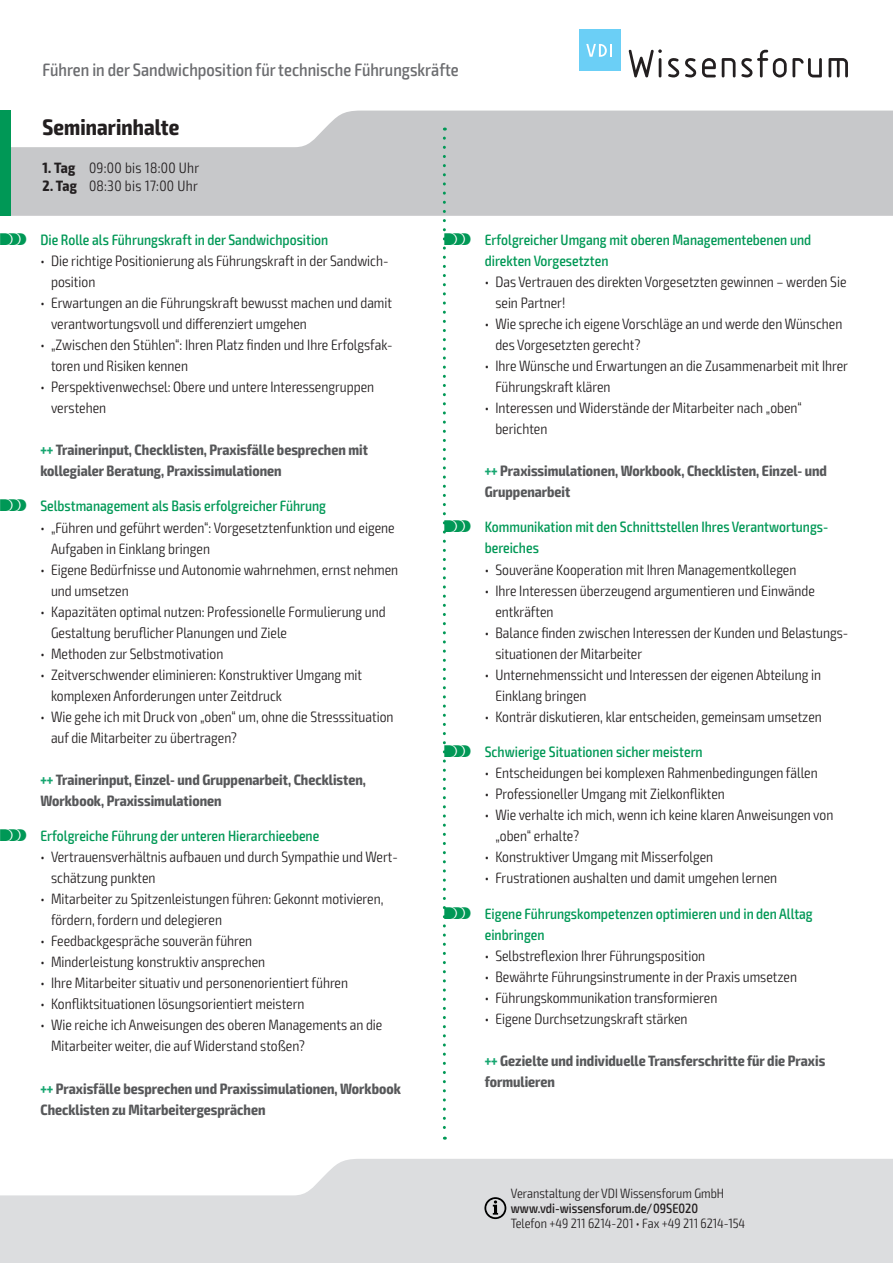
<style>
.page{position:relative;width:893px;height:1263px;background:#fff}
.page>*{position:absolute;margin:0;border:0;box-sizing:border-box;transform-origin:0 0}
.t1{font:700 condensed 22.5px "Exo 2";letter-spacing:.005em;color:#231f20}
.t2{font:500 condensed 18px "Exo 2";color:#6c6d70}
.t3{font:300 condensed 15px/21px "Exo 2";color:#231f20}
.t4{font:700 condensed 15px/21px "Exo 2";color:#57585a}
.t5{font:500 condensed 15px/21px "Exo 2";color:#009856}
.t6{font:300 condensed 15px "Exo 2";letter-spacing:.02em;color:#231f20}
.t7{font:300 condensed 13.5px "Exo 2";color:#231f20}
.t8{font:500 condensed 13.5px "Exo 2";color:#231f20}
.s1{font-weight:700}
.s2{font-family:"VDI Iconset S4 A Regular";font-weight:400;font-stretch:normal}
.s3{color:#16a670}
</style>
<div class="page">
<svg style="left:0;top:1159px;width:893px;height:104px;background:#e0e1e3"></svg>
<svg style="left:11px;top:111px;width:882px;height:105px;background:#cdced0"></svg>
<div style="left:0;top:111px;width:11px;height:105px;background:#009856"></div>
<svg style="left:484px;top:1197px;width:22px;height:22px"></svg>
<svg style="left:629px;top:49px;width:33px;height:28px"></svg>
<svg style="left:668px;top:58px;width:11px;height:19px"></svg>
<svg style="left:685px;top:58px;width:11px;height:19px"></svg>
<svg style="left:702px;top:58px;width:14px;height:19px"></svg>
<svg style="left:722px;top:58px;width:13px;height:19px"></svg>
<svg style="left:741px;top:50px;width:81px;height:27px"></svg>
<svg style="left:828px;top:58px;width:20px;height:19px"></svg>
<div style="left:579px;top:30px;width:41px;height:41px;background:#6bcff6"></div>
<svg style="left:586px;top:44px;width:26px;height:13px"></svg>
<svg style="left:443px;top:138px;width:3px;height:1002px"></svg>
<p class="t2" style="left:43px;top:59px;width:418px">Führen in der Sandwichposition für technische Führungskräfte</p>
<h1 class="t1" style="left:43px;top:113px;width:138px">Seminarinhalte</h1>
<p class="t6" style="left:43px;top:159px;width:158px"><span class="s1">1. Tag</span> 09:00 bis 18:00 Uhr</p>
<p class="t6" style="left:43px;top:177px;width:157px"><span class="s1">2. Tag</span> 08:30 bis 17:00 Uhr</p>
<p class="t5" style="left:0;top:229px;width:330px"><span class="s2">S</span> Die Rolle als Führungskraft in der Sandwichposition</p>
<p class="t3" style="left:51px;top:250px;width:337px;text-indent:-11px">• Die richtige Positionierung als Führungskraft in der Sandwich&shy;position</p>
<p class="t3" style="left:51px;top:292px;width:343px;text-indent:-11px">• Erwartungen an die Führungskraft bewusst machen und damit verantwortungsvoll und differenziert umgehen</p>
<p class="t3" style="left:51px;top:334px;width:341px;text-indent:-11px">• „Zwischen den Stühlen“: Ihren Platz finden und Ihre Erfolgsfak&shy;toren und Risiken kennen</p>
<p class="t3" style="left:51px;top:376px;width:325px;text-indent:-11px">• Perspektivenwechsel: Obere und untere Interessengruppen verstehen</p>
<p class="t4" style="left:40px;top:439px;width:329px"><span class="s3">+++</span> Trainerinput, Checklisten, Praxisfälle besprechen mit kollegialer Beratung, Praxissimulationen</p>
<p class="t5" style="left:0;top:496px;width:328px"><span class="s2">S</span> Selbstmanagement als Basis erfolgreicher Führung</p>
<p class="t3" style="left:51px;top:517px;width:345px;text-indent:-11px">• „Führen und geführt werden“: Vorgesetztenfunktion und eigene<br>Aufgaben in Einklang bringen</p>
<p class="t3" style="left:51px;top:559px;width:349px;text-indent:-11px">• Eigene Bedürfnisse und Autonomie wahrnehmen, ernst nehmen und umsetzen</p>
<p class="t3" style="left:51px;top:601px;width:336px;text-indent:-11px">• Kapazitäten optimal nutzen: Professionelle Formulierung und<br>Gestaltung beruflicher Planungen und Ziele</p>
<p class="t3" style="left:40px;top:643px;width:184px">• Methoden zur Selbstmotivation</p>
<p class="t3" style="left:51px;top:664px;width:313px;text-indent:-11px">• Zeitverschwender eliminieren: Konstruktiver Umgang mit komplexen Anforderungen unter Zeitdruck</p>
<p class="t3" style="left:51px;top:706px;width:344px;text-indent:-11px">• Wie gehe ich mit Druck von „oben“ um, ohne die Stresssituation auf die Mitarbeiter zu übertragen?</p>
<p class="t4" style="left:40px;top:769px;width:327px"><span class="s3">+++</span> Trainerinput, Einzel- und Gruppenarbeit, Checklisten,<br>Workbook, Praxissimulationen</p>
<p class="t5" style="left:0;top:826px;width:321px"><span class="s2">S</span> Erfolgreiche Führung der unteren Hierarchieebene</p>
<p class="t3" style="left:51px;top:847px;width:348px;text-indent:-11px">• Vertrauensverhältnis aufbauen und durch Sympathie und Wert&shy;schätzung punkten</p>
<p class="t3" style="left:51px;top:889px;width:334px;text-indent:-11px">• Mitarbeiter zu Spitzenleistungen führen: Gekonnt motivieren, fördern, fordern und delegieren</p>
<p class="t3" style="left:40px;top:931px;width:213px">• Feedbackgespräche souverän führen</p>
<p class="t3" style="left:40px;top:952px;width:226px">• Minderleistung konstruktiv ansprechen</p>
<p class="t3" style="left:40px;top:973px;width:309px">• Ihre Mitarbeiter situativ und personenorientiert führen</p>
<p class="t3" style="left:40px;top:994px;width:266px">• Konfliktsituationen lösungsorientiert meistern</p>
<p class="t3" style="left:51px;top:1015px;width:333px;text-indent:-11px">• Wie reiche ich Anweisungen des oberen Managements an die<br>Mitarbeiter weiter, die auf Widerstand stoßen?</p>
<p class="t4" style="left:40px;top:1078px;width:362px"><span class="s3">+++</span> Praxisfälle besprechen und Praxissimulationen, Workbook<br>Checklisten zu Mitarbeitergesprächen</p>
<p class="t5" style="left:485px;top:229px;width:328px;text-indent:-40px"><span class="s2">S</span> Erfolgreicher Umgang mit oberen Managementebenen und direkten Vorgesetzten</p>
<p class="t3" style="left:495px;top:271px;width:353px;text-indent:-11px">• Das Vertrauen des direkten Vorgesetzten gewinnen – werden Sie sein Partner!</p>
<p class="t3" style="left:495px;top:313px;width:348px;text-indent:-11px">• Wie spreche ich eigene Vorschläge an und werde den Wünschen des Vorgesetzten gerecht?</p>
<p class="t3" style="left:495px;top:355px;width:354px;text-indent:-11px">• Ihre Wünsche und Erwartungen an die Zusammenarbeit mit Ihrer<br>Führungskraft klären</p>
<p class="t3" style="left:495px;top:397px;width:308px;text-indent:-11px">• Interessen und Widerstände der Mitarbeiter nach „oben“ berichten</p>
<p class="t4" style="left:485px;top:460px;width:344px"><span class="s3">+++</span> Praxissimulationen, Workbook, Checklisten, Einzel- und<br>Gruppenarbeit</p>
<p class="t5" style="left:485px;top:517px;width:344px;text-indent:-40px"><span class="s2">S</span> Kommunikation mit den Schnittstellen Ihres Verantwortungs&shy;bereiches</p>
<p class="t3" style="left:485px;top:559px;width:313px">• Souveräne Kooperation mit Ihren Managementkollegen</p>
<p class="t3" style="left:495px;top:580px;width:321px;text-indent:-11px">• Ihre Interessen überzeugend argumentieren und Einwände entkräften</p>
<p class="t3" style="left:495px;top:622px;width:354px;text-indent:-11px">• Balance finden zwischen Interessen der Kunden und Belastungs&shy;situationen der Mitarbeiter</p>
<p class="t3" style="left:495px;top:664px;width:327px;text-indent:-11px">• Unternehmenssicht und Interessen der eigenen Abteilung in<br>Einklang bringen</p>
<p class="t3" style="left:485px;top:706px;width:339px">• Konträr diskutieren, klar entscheiden, gemeinsam umsetzen</p>
<p class="t5" style="left:444px;top:742px;width:260px"><span class="s2">S</span> Schwierige Situationen sicher meistern</p>
<p class="t3" style="left:485px;top:763px;width:334px">• Entscheidungen bei komplexen Rahmenbedingungen fällen</p>
<p class="t3" style="left:485px;top:784px;width:242px">• Professioneller Umgang mit Zielkonflikten</p>
<p class="t3" style="left:495px;top:805px;width:339px;text-indent:-11px">• Wie verhalte ich mich, wenn ich keine klaren Anweisungen von „oben“ erhalte?</p>
<p class="t3" style="left:485px;top:847px;width:230px">• Konstruktiver Umgang mit Misserfolgen</p>
<p class="t3" style="left:485px;top:868px;width:294px">• Frustrationen aushalten und damit umgehen lernen</p>
<p class="t5" style="left:485px;top:904px;width:330px;text-indent:-40px"><span class="s2">S</span> Eigene Führungskompetenzen optimieren und in den Alltag einbringen</p>
<p class="t3" style="left:485px;top:946px;width:222px">• Selbstreflexion Ihrer Führungsposition</p>
<p class="t3" style="left:485px;top:967px;width:314px">• Bewährte Führungsinstrumente in der Praxis umsetzen</p>
<p class="t3" style="left:485px;top:988px;width:234px">• Führungskommunikation transformieren</p>
<p class="t3" style="left:485px;top:1009px;width:204px">• Eigene Durchsetzungskraft stärken</p>
<p class="t4" style="left:485px;top:1051px;width:342px"><span class="s3">+++</span> Gezielte und individuelle Transferschritte für die Praxis formulieren</p>
<p class="t7" style="left:511px;top:1185px;width:215px">Veranstaltung der VDI Wissensforum GmbH</p>
<p class="t8" style="left:511px;top:1200px;width:189px">www.vdi-wissensforum.de/09SE020</p>
<p class="t7" style="left:511px;top:1215px;width:236px">Telefon +49 211 6214-201 • Fax +49 211 6214-154</p>
</div>
